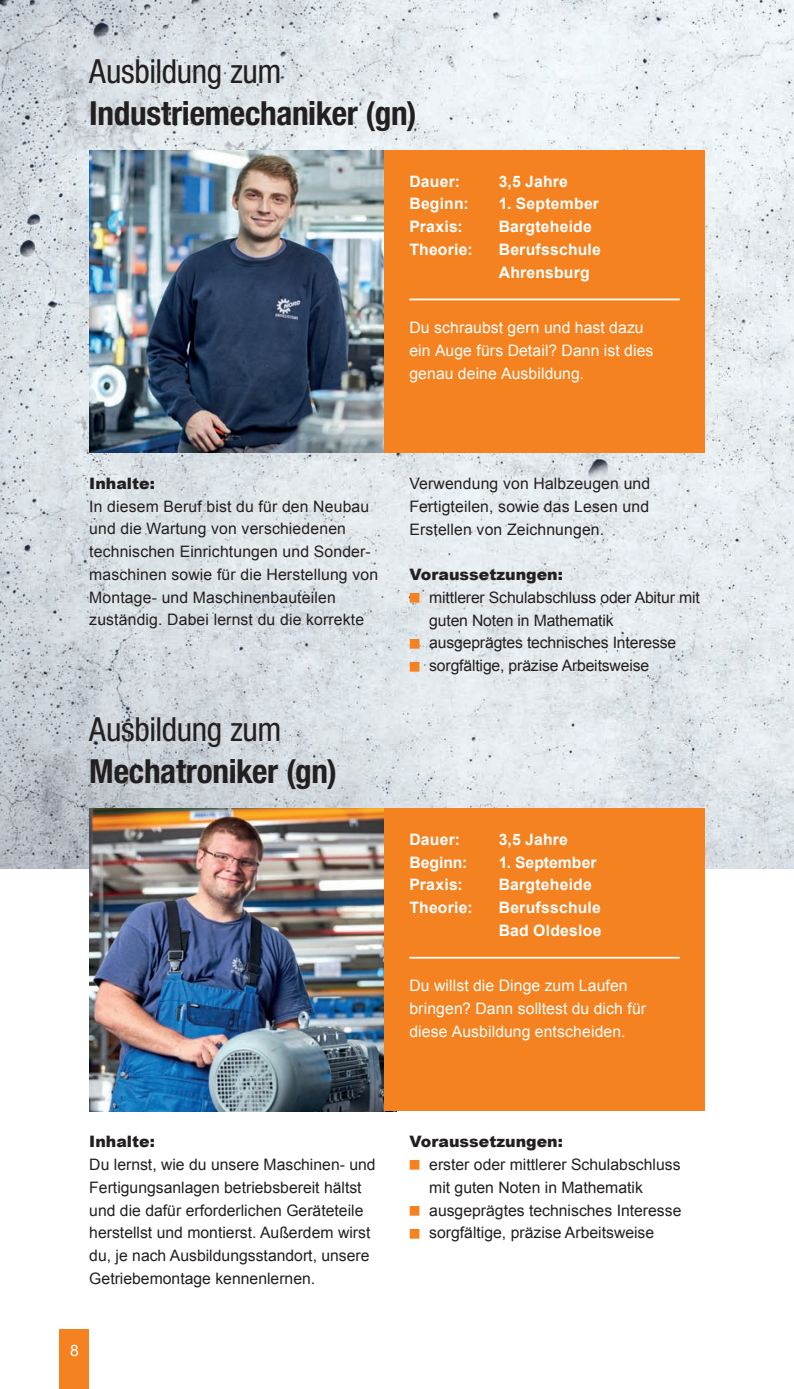
<style>
.page{position:relative;width:794px;height:1389px;background:#fff}
.page>*{position:absolute;margin:0;border:0;box-sizing:border-box;transform-origin:0 0}
.Copy{font:700 condensed 33.25px/42px "Helvetica Neue LT Pro";letter-spacing:-.01em;color:#231f20}
.Copy-2{font:15.75px/22.8px "Arial";color:#231f20}
.Copy-3{font:700 15.75px/22.8px "Arial";letter-spacing:.015em;color:#fff}
.Copy-4{font:15.75px/22.8px "Arial";letter-spacing:.005em;color:#fff}
.Copy-5{font:900 15.75px "Arial";color:#231f20}
.s1{font-weight:400}
.s2{color:#f58220}
</style>
<div class="page">
<div style="left:60px;top:1329px;width:29px;height:60px;background:#f58220"></div>
<img style="left:0;top:0;width:794px;height:868px">
<img style="left:89px;top:150px;width:295px;height:303px">
<img style="left:89px;top:809px;width:295px;height:302px">
<div style="left:384px;top:150px;width:320px;height:303px;background:#f58220"></div>
<hr style="left:409px;top:299px;width:271px;height:1px;background:#fff">
<div style="left:384px;top:809px;width:320px;height:302px;background:#f58220"></div>
<hr style="left:409px;top:957px;width:271px;height:2px;background:#fff">
<p class="Copy" style="left:89px;top:50px;width:329px"><span class="s1">Ausbildung zum<br></span>Industriemechaniker (gn)</p>
<p class="Copy-3" style="left:409px;top:170px;width:52px">Dauer:</p>
<p class="Copy-3" style="left:499px;top:170px;width:71px">3,5 Jahre</p>
<p class="Copy-3" style="left:409px;top:193px;width:61px">Beginn:</p>
<p class="Copy-3" style="left:499px;top:193px;width:102px">1. September</p>
<p class="Copy-3" style="left:409px;top:216px;width:55px">Praxis:</p>
<p class="Copy-3" style="left:499px;top:216px;width:95px">Bargteheide</p>
<p class="Copy-3" style="left:409px;top:238px;width:65px">Theorie:</p>
<p class="Copy-3" style="left:499px;top:238px;width:104px">Berufsschule<br>Ahrensburg</p>
<p class="Copy-4" style="left:409px;top:316px;width:245px">Du schraubst gern und hast dazu ein Auge fürs Detail? Dann ist dies genau deine Ausbildung.</p>
<p class="Copy-5" style="left:89px;top:472px;width:67px">Inhalte:</p>
<p class="Copy-2" style="left:89px;top:495px;width:290px">In diesem Beruf bist du für den Neubau und die Wartung von verschiedenen technischen Einrichtungen und Sonder&shy;maschinen sowie für die Herstellung von Montage- und Maschinenbauteilen zuständig. Dabei lernst du die korrekte</p>
<p class="Copy" style="left:89px;top:707px;width:249px"><span class="s1">Ausbildung zum<br></span>Mechatroniker (gn)</p>
<p class="Copy-2" style="left:409px;top:472px;width:242px;text-align:justify">Verwendung von Halbzeugen und Fertigteilen, sowie das Lesen und Erstellen von Zeichnungen.</p>
<p class="Copy-5" style="left:409px;top:563px;width:155px">Voraussetzungen:</p>
<p class="Copy-2" style="left:429px;top:586px;width:272px;text-indent:-20px"><span class="s2">■</span> mittlerer Schulabschluss oder Abitur mit guten Noten in Mathematik</p>
<p class="Copy-2" style="left:409px;top:632px;width:268px"><span class="s2">■</span> ausgeprägtes technisches Interesse</p>
<p class="Copy-2" style="left:409px;top:654px;width:241px"><span class="s2">■</span> sorgfältige, präzise Arbeitsweise</p>
<p class="Copy-3" style="left:409px;top:828px;width:52px">Dauer:</p>
<p class="Copy-3" style="left:499px;top:828px;width:71px">3,5 Jahre</p>
<p class="Copy-3" style="left:409px;top:851px;width:59px">Beginn:</p>
<p class="Copy-3" style="left:499px;top:851px;width:99px">1. September</p>
<p class="Copy-3" style="left:409px;top:874px;width:55px">Praxis:</p>
<p class="Copy-3" style="left:499px;top:874px;width:95px">Bargteheide</p>
<p class="Copy-3" style="left:409px;top:897px;width:65px">Theorie:</p>
<p class="Copy-3" style="left:499px;top:897px;width:104px">Berufsschule<br>Bad Oldesloe</p>
<p class="Copy-4" style="left:409px;top:975px;width:238px">Du willst die Dinge zum Laufen bringen? Dann solltest du dich für diese Ausbildung entscheiden.</p>
<p class="Copy-5" style="left:89px;top:1130px;width:67px">Inhalte:</p>
<p class="Copy-2" style="left:89px;top:1153px;width:288px">Du lernst, wie du unsere Maschinen- und Fertigungsanlagen betriebsbereit hältst und die dafür erforderlichen Geräteteile herstellst und montierst. Außerdem wirst du, je nach Ausbildungsstandort, unsere Getriebemontage kennenlernen.</p>
<p class="Copy-4" style="left:70px;top:1339px;width:10px">8</p>
<p class="Copy-5" style="left:409px;top:1130px;width:155px">Voraussetzungen:</p>
<p class="Copy-2" style="left:429px;top:1153px;width:253px;text-indent:-20px"><span class="s2">■</span> erster oder mittlerer Schulabschluss mit guten Noten in Mathematik</p>
<p class="Copy-2" style="left:409px;top:1199px;width:273px"><span class="s2">■</span> ausgeprägtes technisches Interesse</p>
<p class="Copy-2" style="left:409px;top:1222px;width:246px"><span class="s2">■</span> sorgfältige, präzise Arbeitsweise</p>
</div>
